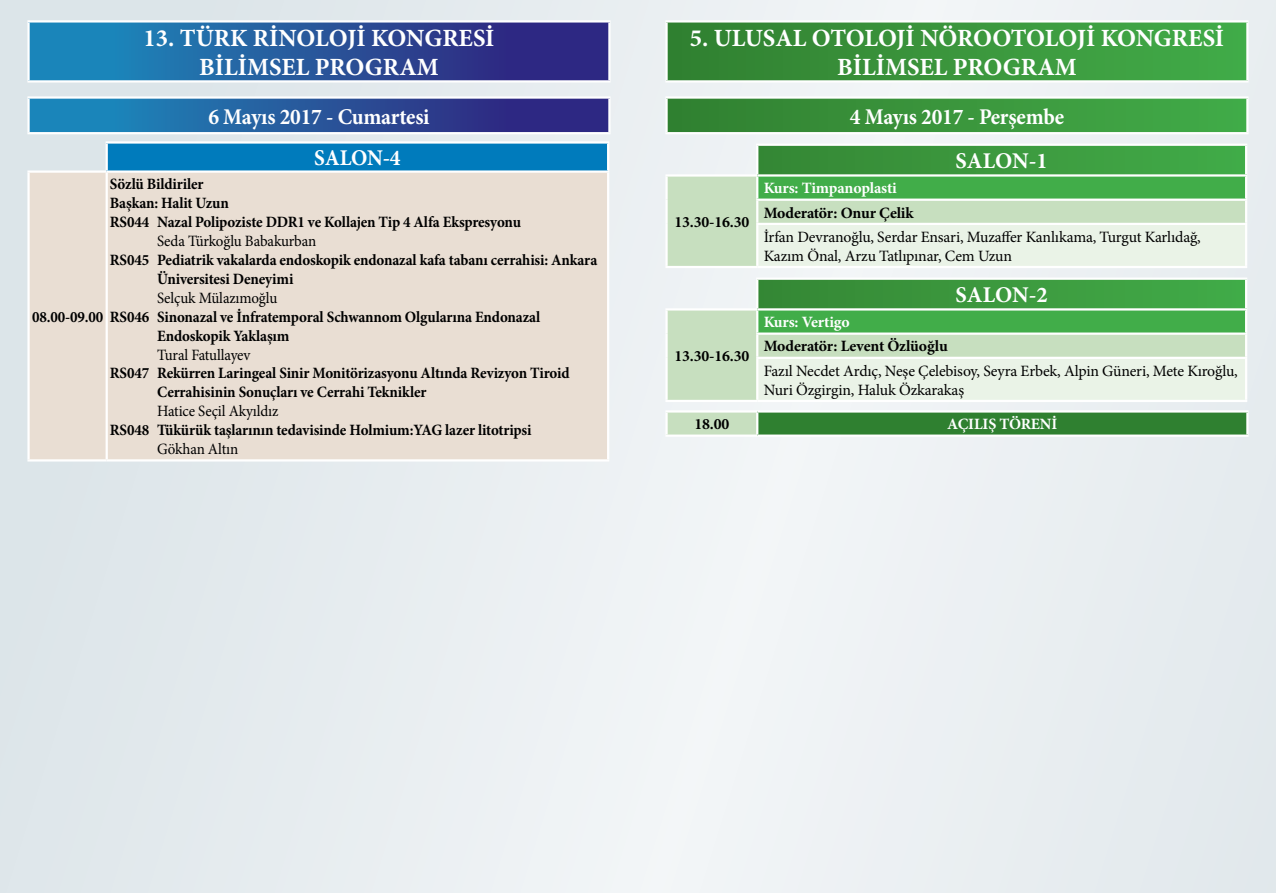
<style>
.page{position:relative;width:1276px;height:893px;background:#e9eef1}
.page>*{position:absolute;margin:0;border:0;box-sizing:border-box;transform-origin:0 0}
.t1{font:700 24.75px/29.2px "Minion Pro";color:#fff;text-align:center}
.t2{font:700 22.5px "Minion Pro";letter-spacing:-.01em;color:#fff;scale:.95 1}
.t3{font:700 22.5px "Minion Pro";letter-spacing:-.01em;color:#fff}
.t4{font:700 15.75px/18.9px "Minion Pro";letter-spacing:-.01em;color:#000;scale:.95 1}
.t5{font:15.75px/18.9px "Minion Pro";letter-spacing:-.01em;color:#000}
.t6{font:15.75px "Minion Pro";letter-spacing:-.01em;color:#000;scale:.95 1}
.t7{font:700 15.75px "Minion Pro";letter-spacing:-.01em;color:#000}
.t8{font:700 15.75px "Minion Pro";letter-spacing:-.01em;color:#fff}
</style>
<div class="page">
<div style="left:107px;top:142px;width:501px;height:30px;background:#007bbc"></div>
<div style="left:30px;top:173px;width:577px;height:286px;background:#e9ded3"></div>
<hr style="left:106px;top:141px;width:503px;height:3px;background:#fff">
<hr style="left:106px;top:144px;width:2px;height:26px;background:#fff">
<hr style="left:607px;top:144px;width:2px;height:26px;background:#fff">
<hr style="left:27px;top:170px;width:80px;height:3px;background:#fff">
<hr style="left:27px;top:173px;width:3px;height:286px;background:#fff">
<hr style="left:107px;top:170px;width:502px;height:3px;background:#fff">
<hr style="left:106px;top:173px;width:2px;height:286px;background:#fff">
<hr style="left:607px;top:173px;width:2px;height:286px;background:#fff">
<hr style="left:27px;top:459px;width:80px;height:3px;background:#fff">
<hr style="left:107px;top:459px;width:502px;height:3px;background:#fff">
<div style="left:666px;top:98px;width:581px;height:35px;background:linear-gradient(to right,#318030,#42ac48)"></div>
<hr style="left:665px;top:96px;width:583px;height:3px;background:#fff">
<hr style="left:665px;top:132px;width:583px;height:2px;background:#fff">
<hr style="left:665px;top:99px;width:2px;height:33px;background:#fff">
<hr style="left:1246px;top:99px;width:2px;height:33px;background:#fff">
<div style="left:29px;top:98px;width:580px;height:35px;background:linear-gradient(to right,#1b90bf,#321b79)"></div>
<hr style="left:27px;top:96px;width:583px;height:3px;background:#fff">
<hr style="left:27px;top:132px;width:583px;height:2px;background:#fff">
<hr style="left:27px;top:99px;width:3px;height:33px;background:#fff">
<hr style="left:608px;top:99px;width:2px;height:33px;background:#fff">
<div style="left:29px;top:21px;width:580px;height:60px;background:linear-gradient(to right,#1b90bf,#321b79)"></div>
<hr style="left:27px;top:20px;width:583px;height:3px;background:#fff">
<hr style="left:27px;top:80px;width:583px;height:3px;background:#fff">
<hr style="left:27px;top:23px;width:3px;height:57px;background:#fff">
<hr style="left:608px;top:23px;width:2px;height:57px;background:#fff">
<div style="left:666px;top:21px;width:581px;height:60px;background:linear-gradient(to right,#318030,#42ac48)"></div>
<hr style="left:665px;top:20px;width:583px;height:3px;background:#fff">
<hr style="left:665px;top:80px;width:583px;height:3px;background:#fff">
<hr style="left:665px;top:23px;width:2px;height:57px;background:#fff">
<hr style="left:1246px;top:23px;width:2px;height:57px;background:#fff">
<div style="left:757px;top:279px;width:489px;height:30px;background:linear-gradient(to right,#358735,#42ac48)"></div>
<div style="left:667px;top:311px;width:578px;height:89px;background:#c7dfbf"></div>
<div style="left:757px;top:309px;width:489px;height:25px;background:#41ad49"></div>
<div style="left:757px;top:358px;width:489px;height:43px;background:#eaf3e7"></div>
<hr style="left:756px;top:278px;width:491px;height:2px;background:#fff">
<hr style="left:756px;top:280px;width:2px;height:28px;background:#fff">
<hr style="left:1245px;top:280px;width:2px;height:28px;background:#fff">
<hr style="left:665px;top:311px;width:2px;height:23px;background:#fff">
<hr style="left:665px;top:334px;width:2px;height:24px;background:#fff">
<hr style="left:665px;top:358px;width:2px;height:42px;background:#fff">
<hr style="left:665px;top:400px;width:92px;height:2px;background:#fff">
<hr style="left:757px;top:308px;width:490px;height:3px;background:#fff">
<hr style="left:756px;top:311px;width:2px;height:21px;background:#fff">
<hr style="left:1245px;top:311px;width:2px;height:21px;background:#fff">
<hr style="left:756px;top:332px;width:491px;height:3px;background:#fff">
<hr style="left:756px;top:335px;width:2px;height:22px;background:#fff">
<hr style="left:1245px;top:335px;width:2px;height:22px;background:#fff">
<hr style="left:756px;top:357px;width:491px;height:2px;background:#fff">
<hr style="left:756px;top:359px;width:2px;height:41px;background:#fff">
<hr style="left:1245px;top:359px;width:2px;height:41px;background:#fff">
<hr style="left:757px;top:400px;width:490px;height:2px;background:#fff">
<hr style="left:665px;top:308px;width:92px;height:3px;background:#fff">
<div style="left:757px;top:145px;width:489px;height:30px;background:linear-gradient(to right,#358735,#42ac48)"></div>
<div style="left:667px;top:177px;width:578px;height:89px;background:#c7dfbf"></div>
<div style="left:757px;top:175px;width:489px;height:25px;background:#41ad49"></div>
<div style="left:757px;top:224px;width:489px;height:43px;background:#eaf3e7"></div>
<hr style="left:756px;top:146px;width:2px;height:28px;background:#fff">
<hr style="left:756px;top:144px;width:491px;height:2px;background:#fff">
<hr style="left:1245px;top:146px;width:2px;height:28px;background:#fff">
<hr style="left:665px;top:177px;width:2px;height:23px;background:#fff">
<hr style="left:665px;top:200px;width:2px;height:24px;background:#fff">
<hr style="left:665px;top:224px;width:2px;height:42px;background:#fff">
<hr style="left:665px;top:266px;width:92px;height:2px;background:#fff">
<hr style="left:757px;top:174px;width:490px;height:3px;background:#fff">
<hr style="left:756px;top:177px;width:2px;height:22px;background:#fff">
<hr style="left:1245px;top:177px;width:2px;height:22px;background:#fff">
<hr style="left:756px;top:199px;width:491px;height:2px;background:#fff">
<hr style="left:756px;top:201px;width:2px;height:22px;background:#fff">
<hr style="left:1245px;top:201px;width:2px;height:22px;background:#fff">
<hr style="left:756px;top:223px;width:491px;height:2px;background:#fff">
<hr style="left:756px;top:225px;width:2px;height:41px;background:#fff">
<hr style="left:1245px;top:225px;width:2px;height:41px;background:#fff">
<hr style="left:757px;top:266px;width:490px;height:2px;background:#fff">
<hr style="left:665px;top:174px;width:92px;height:3px;background:#fff">
<div style="left:666px;top:411px;width:91px;height:25px;background:#c7dfbf"></div>
<div style="left:757px;top:411px;width:490px;height:25px;background:#2f8030"></div>
<hr style="left:665px;top:410px;width:92px;height:3px;background:#fff">
<hr style="left:665px;top:413px;width:2px;height:22px;background:#fff">
<hr style="left:757px;top:410px;width:491px;height:3px;background:#fff">
<hr style="left:756px;top:413px;width:2px;height:22px;background:#fff">
<hr style="left:1246px;top:413px;width:2px;height:22px;background:#fff">
<hr style="left:665px;top:435px;width:92px;height:2px;background:#fff">
<hr style="left:757px;top:435px;width:491px;height:2px;background:#fff">
<h1 class="t1" style="left:143px;top:23px;width:353px">13. TÜRK RİNOLOJİ KONGRESİ<br>BİLİMSEL PROGRAM</h1>
<h1 class="t1" style="left:690px;top:23px;width:536px">5. ULUSAL OTOLOJİ NÖROOTOLOJİ KONGRESİ<br>BİLİMSEL PROGRAM</h1>
<h2 class="t2" style="left:208px;top:100px;width:234px">6 Mayıs 2017 - Cumartesi</h2>
<h2 class="t2" style="left:850px;top:100px;width:227px">4 Mayıs 2017 - Perşembe</h2>
<h2 class="t2" style="left:314px;top:142px;width:92px">SALON-4</h2>
<p class="t4" style="left:110px;top:175px;width:434px">Sözlü Bildiriler<br>Başkan: Halit Uzun<br>RS044 Nazal Polipoziste DDR1 ve Kollajen Tip 4 Alfa Ekspresyonu</p>
<p class="t6" style="left:157px;top:231px;width:169px">Seda Türkoğlu Babakurban</p>
<p class="t4" style="left:157px;top:250px;width:465px;text-indent:-47px">RS045 Pediatrik vakalarda endoskopik endonazal kafa tabanı cerrahisi: Ankara<br>Üniversitesi Deneyimi</p>
<p class="t6" style="left:157px;top:287px;width:128px">Selçuk Mülazımoğlu</p>
<p class="t4" style="left:157px;top:326px;width:141px">Endoskopik Yaklaşım</p>
<p class="t6" style="left:157px;top:344px;width:100px">Tural Fatullayev</p>
<p class="t4" style="left:157px;top:364px;width:435px;text-indent:-47px">RS047 Rekürren Laringeal Sinir Monitörizasyonu Altında Revizyon Tiroid<br>Cerrahisinin Sonuçları ve Cerrahi Teknikler</p>
<p class="t6" style="left:157px;top:401px;width:129px">Hatice Seçil Akyıldız</p>
<p class="t4" style="left:110px;top:420px;width:445px">RS048 Tükürük taşlarının tedavisinde Holmium:YAG lazer litotripsi</p>
<p class="t6" style="left:157px;top:438px;width:87px">Gökhan Altın</p>
<p class="t4" style="left:32px;top:307px;width:536px">08.00-09.00 RS046 Sinonazal ve İnfratemporal Schwannom Olgularına Endonazal</p>
<p class="t7" style="left:674px;top:211px;width:76px">13.30-16.30</p>
<p class="t7" style="left:674px;top:345px;width:76px">13.30-16.30</p>
<h2 class="t3" style="left:955px;top:145px;width:94px">SALON-1</h2>
<p class="t8" style="left:763px;top:177px;width:135px">Kurs: Timpanoplasti</p>
<p class="t7" style="left:763px;top:201px;width:151px">Moderatör: Onur Çelik</p>
<p class="t5" style="left:763px;top:227px;width:439px">İrfan Devranoğlu, Serdar Ensari, Muzaffer Kanlıkama, Turgut Karlıdağ,<br>Kazım Önal, Arzu Tatlıpınar, Cem Uzun</p>
<h2 class="t3" style="left:955px;top:279px;width:94px">SALON-2</h2>
<p class="t8" style="left:763px;top:311px;width:88px">Kurs: Vertigo</p>
<p class="t7" style="left:763px;top:335px;width:186px">Moderatör: Levent Özlüoğlu</p>
<p class="t5" style="left:763px;top:361px;width:476px">Fazıl Necdet Ardıç, Neşe Çelebisoy, Seyra Erbek, Alpin Güneri, Mete Kıroğlu,<br>Nuri Özgirgin, Haluk Özkarakaş</p>
<p class="t7" style="left:694px;top:413px;width:36px">18.00</p>
<p class="t8" style="left:947px;top:413px;width:112px">AÇILIŞ TÖRENİ</p>
</div>
